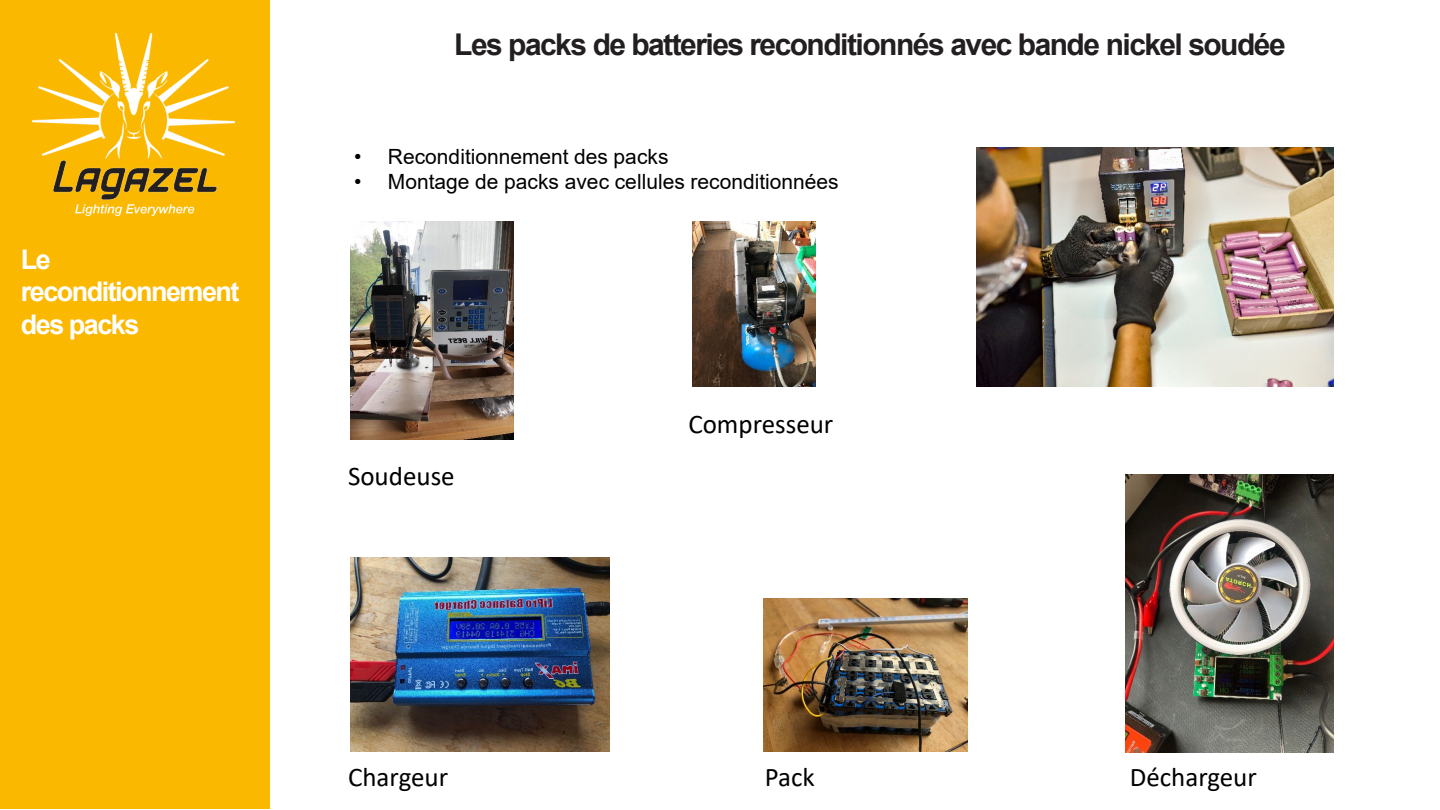
<style>
.page{position:relative;width:1440px;height:810px;background:#fff}
.page>*{position:absolute;margin:0;border:0;box-sizing:border-box;transform-origin:0 0}
.t1{font:700 30px "Arial";letter-spacing:-.05em;color:#231f20}
.t2{font:27px "Calibri";color:#000}
.t3{font:700 27px/32.4px "Arial";letter-spacing:-.055em;color:#fff}
.t4{font:21px "Arial";color:#000}
</style>
<div class="page">
<div style="left:0;top:0;width:270px;height:809px;background:#fab800"></div>
<img style="left:32px;top:33px;width:203px;height:183px">
<img style="left:1125px;top:474px;width:208px;height:278px">
<img style="left:763px;top:599px;width:204px;height:153px">
<img style="left:351px;top:558px;width:258px;height:194px">
<img style="left:351px;top:222px;width:163px;height:217px">
<img style="left:692px;top:222px;width:124px;height:164px">
<img style="left:976px;top:148px;width:357px;height:238px">
<p class="t3" style="left:21px;top:243px;width:220px">Le reconditionnement des packs</p>
<p class="t1" style="left:454px;top:24px;width:833px">Les packs de batteries reconditionnés avec bande nickel soudée</p>
<p class="t4" style="left:354px;top:142px;width:316px">• Reconditionnement des packs</p>
<p class="t4" style="left:354px;top:168px;width:486px">• Montage de packs avec cellules reconditionnées</p>
<p class="t2" style="left:348px;top:457px;width:108px">Soudeuse</p>
<p class="t2" style="left:688px;top:405px;width:147px">Compresseur</p>
<p class="t2" style="left:348px;top:759px;width:102px">Chargeur</p>
<p class="t2" style="left:765px;top:759px;width:52px">Pack</p>
<p class="t2" style="left:1130px;top:759px;width:129px">Déchargeur</p>
</div>
